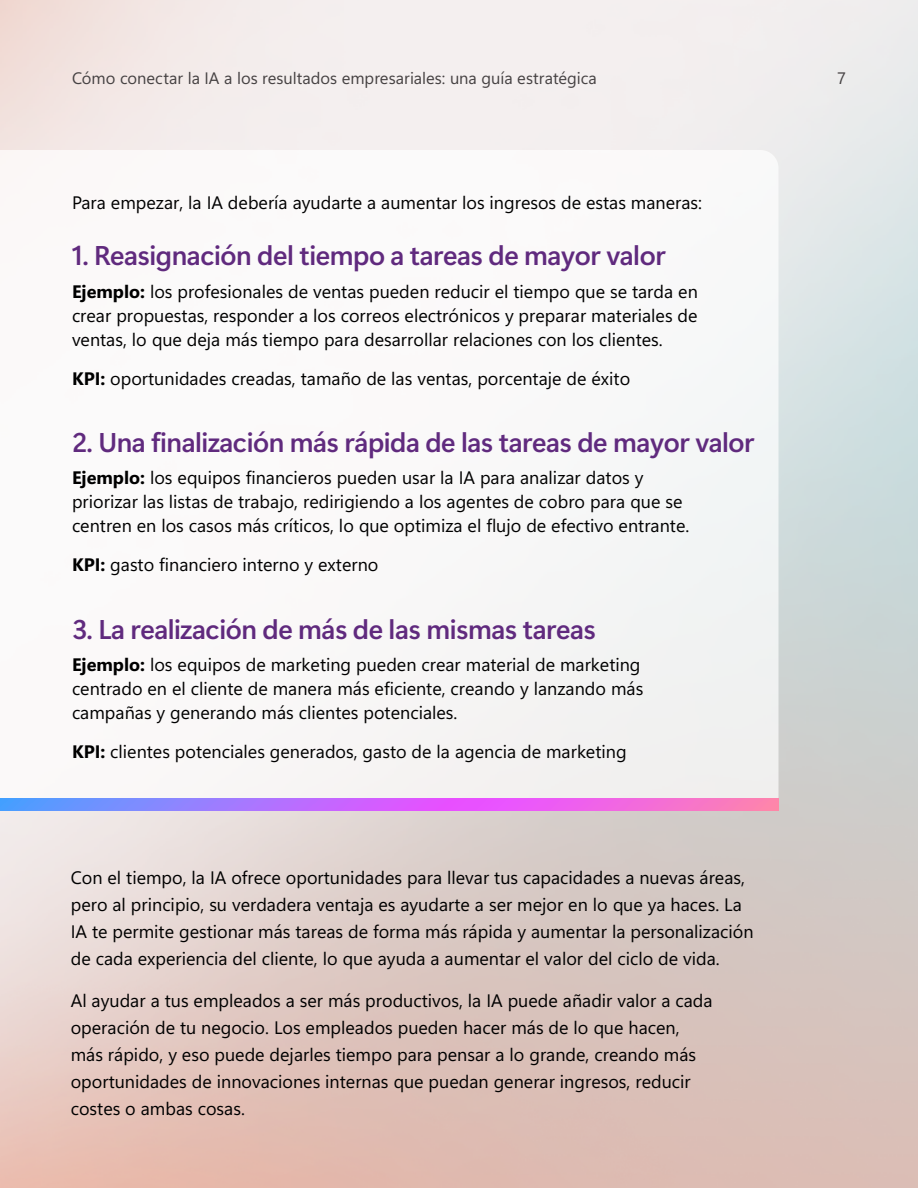
<style>
.page{position:relative;width:918px;height:1188px;background:#fff}
.page>*{position:absolute;margin:0;border:0;box-sizing:border-box;transform-origin:0 0}
.H3_18_22{font:27px "Segoe Sans 240000";letter-spacing:-.015em;color:#602a7e}
.body_copy_12_16{font:18px/24px "Segoe Sans a 8000";color:#000}
.Body_12_18{font:18px/27px "Segoe Sans a 8000";color:#000}
.t1{font:16.5px "Segoe Sans a 8000";color:#454142}
.s1{font-family:"Segoe Sans a 8000 2 bc 0000"}
</style>
<div class="page">
<img style="left:0;top:0;width:918px;height:1188px">
<svg style="left:0;top:150px;width:778px;height:648px"></svg>
<svg style="left:0;top:798px;width:778px;height:12px;background:#c072f1"></svg>
<p class="t1" style="left:72px;top:67px;width:527px">Cómo conectar la IA a los resultados empresariales: una guía estratégica</p>
<p class="t1" style="left:837px;top:67px;width:10px">7</p>
<p class="Body_12_18" style="left:72px;top:189px;width:632px">Para empezar, la IA debería ayudarte a aumentar los ingresos de estas maneras:</p>
<h3 class="H3_18_22" style="left:72px;top:236px;width:595px">1. Reasignación del tiempo a tareas de mayor valor</h3>
<p class="body_copy_12_16" style="left:72px;top:279px;width:627px;text-align:justify"><span class="s1">Ejemplo:</span> los profesionales de ventas pueden reducir el tiempo que se tarda en crear propuestas, responder a los correos electrónicos y preparar materiales de ventas, lo que deja más tiempo para desarrollar relaciones con los clientes.</p>
<p class="body_copy_12_16" style="left:72px;top:366px;width:560px"><span class="s1">KPI:</span> oportunidades creadas, tamaño de las ventas, porcentaje de éxito</p>
<h3 class="H3_18_22" style="left:72px;top:423px;width:684px">2. Una finalización más rápida de las tareas de mayor valor</h3>
<p class="body_copy_12_16" style="left:72px;top:466px;width:619px"><span class="s1">Ejemplo:</span> los equipos financieros pueden usar la IA para analizar datos y priorizar las listas de trabajo, redirigiendo a los agentes de cobro para que se centren en los casos más críticos, lo que optimiza el flujo de efectivo entrante.</p>
<p class="body_copy_12_16" style="left:72px;top:553px;width:308px"><span class="s1">KPI:</span> gasto financiero interno y externo</p>
<h3 class="H3_18_22" style="left:72px;top:610px;width:525px">3. La realización de más de las mismas tareas</h3>
<p class="body_copy_12_16" style="left:72px;top:653px;width:573px"><span class="s1">Ejemplo:</span> los equipos de marketing pueden crear material de marketing centrado en el cliente de manera más eficiente, creando y lanzando más campañas y generando más clientes potenciales.</p>
<p class="body_copy_12_16" style="left:72px;top:740px;width:556px"><span class="s1">KPI:</span> clientes potenciales generados, gasto de la agencia de marketing</p>
<p class="Body_12_18" style="left:71px;top:864px;width:684px">Con el tiempo, la IA ofrece oportunidades para llevar tus capacidades a nuevas áreas, pero al principio, su verdadera ventaja es ayudarte a ser mejor en lo que ya haces. La IA te permite gestionar más tareas de forma más rápida y aumentar la personalización de cada experiencia del cliente, lo que ayuda a aumentar el valor del ciclo de vida.</p>
<p class="Body_12_18" style="left:71px;top:987px;width:643px">Al ayudar a tus empleados a ser más productivos, la IA puede añadir valor a cada operación de tu negocio. Los empleados pueden hacer más de lo que hacen, más rápido, y eso puede dejarles tiempo para pensar a lo grande, creando más oportunidades de innovaciones internas que puedan generar ingresos, reducir costes o ambas cosas.</p>
</div>
